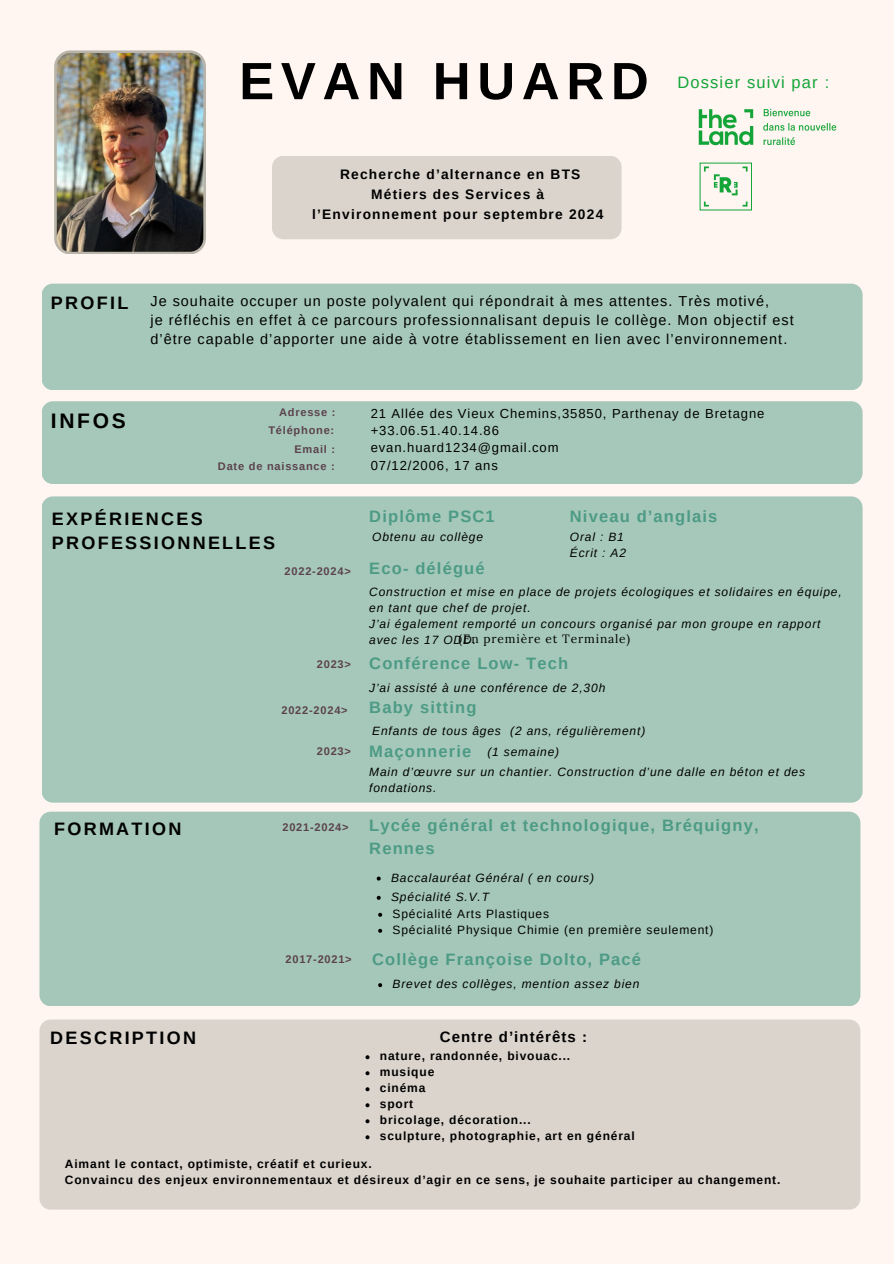
<style>
.page{position:relative;width:894px;height:1264px;background:#fff}
.page>*{position:absolute;margin:0;border:0;box-sizing:border-box;transform-origin:0 0}
.t1{font:700 52.5px "Arimo";letter-spacing:.125em;color:#000}
.t2{font:700 21px "Arimo";letter-spacing:.125em;color:#000}
.t3{font:700 18px/24.8px "Arimo";letter-spacing:.125em;color:#000}
.t4{font:700 16.5px/22.5px "Arimo";letter-spacing:.07em;color:#4d9b85}
.t5{font:16.5px "Arimo";letter-spacing:.07em;color:#13a538}
.t6{font:700 15px "Arimo";letter-spacing:.07em;color:#000}
.t7{font:14.4px "Arimo";letter-spacing:.07em;color:#000}
.t8{font:700 13.8px/20.2px "Arimo";letter-spacing:.09em;color:#000;text-align:center}
.t9{font:13.05px "Arimo";letter-spacing:.07em;color:#000}
.t10{font:italic 12px/16px "Arimo";letter-spacing:.07em;color:#000}
.t11{font:700 12px "Arimo";letter-spacing:.07em;color:#000}
.t12{font:12px "Arimo";letter-spacing:.07em;color:#000}
.t13{font:12px "Lora";letter-spacing:.07em;color:#000}
.t14{font:700 11.1px "Arimo";letter-spacing:.07em;color:#5b424c}
</style>
<div class="page">
<div style="left:0;top:0;width:893px;height:1263px;background:#fff5f1"></div>
<img style="left:54px;top:50px;width:152px;height:204px">
<div style="left:272px;top:156px;width:349px;height:83px;background:#dbd4cd;border-radius:11px"></div>
<div style="left:39px;top:1019px;width:821px;height:190px;background:#dbd4cd"></div>
<div style="left:39px;top:811px;width:821px;height:195px;background:#a4c7b9"></div>
<div style="left:42px;top:401px;width:820px;height:83px;background:#a6c8bb;border-radius:11px"></div>
<div style="left:42px;top:283px;width:820px;height:107px;background:#a6c8bb;border-radius:11px"></div>
<img style="left:698px;top:108px;width:139px;height:38px">
<svg style="left:742px;top:201px;width:5px;height:5px"></svg>
<svg style="left:703px;top:166px;width:44px;height:29px"></svg>
<svg style="left:703px;top:201px;width:5px;height:5px"></svg>
<div style="left:42px;top:496px;width:820px;height:306px;background:#a6c8bb;border-radius:11px"></div>
<svg style="left:376px;top:895px;width:4px;height:4px"></svg>
<svg style="left:378px;top:912px;width:4px;height:4px"></svg>
<svg style="left:378px;top:928px;width:4px;height:4px"></svg>
<svg style="left:376px;top:876px;width:4px;height:4px"></svg>
<svg style="left:378px;top:983px;width:4px;height:4px"></svg>
<svg style="left:365px;top:1055px;width:4px;height:4px"></svg>
<svg style="left:365px;top:1071px;width:4px;height:4px"></svg>
<svg style="left:365px;top:1087px;width:4px;height:4px"></svg>
<svg style="left:365px;top:1103px;width:4px;height:4px"></svg>
<svg style="left:365px;top:1119px;width:4px;height:4px"></svg>
<svg style="left:365px;top:1135px;width:4px;height:4px"></svg>
<p class="t1" style="left:239px;top:52px;width:411px">EVAN HUARD</p>
<p class="t8" style="left:312px;top:164px;width:292px">Recherche d’alternance en BTS<br>Métiers des Services à l’Environnement pour septembre 2024</p>
<p class="t5" style="left:677px;top:73px;width:153px">Dossier suivi par :</p>
<h3 class="t3" style="left:51px;top:290px;width:79px">PROFIL</h3>
<p class="t7" style="left:150px;top:293px;width:620px">Je souhaite occuper un poste polyvalent qui répondrait à mes attentes. Très motivé,</p>
<h4 class="t7" style="left:150px;top:312px;width:644px">je réfléchis en effet à ce parcours professionnalisant depuis le collège. Mon objectif est</h4>
<p class="t7" style="left:150px;top:331px;width:638px">d’être capable d’apporter une aide à votre établissement en lien avec l’environnement.</p>
<p class="t2" style="left:51px;top:409px;width:76px">INFOS</p>
<p class="t14" style="left:279px;top:406px;width:58px">Adresse :</p>
<h4 class="t14" style="left:268px;top:424px;width:67px">Téléphone:</h4>
<p class="t14" style="left:294px;top:443px;width:42px">Email :</p>
<p class="t14" style="left:218px;top:460px;width:118px">Date de naissance :</p>
<p class="t9" style="left:370px;top:406px;width:395px">21 Allée des Vieux Chemins,35850, Parthenay de Bretagne</p>
<h4 class="t9" style="left:370px;top:423px;width:130px">+33.06.51.40.14.86</h4>
<h4 class="t9" style="left:370px;top:440px;width:189px">evan.huard1234@gmail.com</h4>
<p class="t9" style="left:370px;top:458px;width:129px">07/12/2006, 17 ans</p>
<p class="t3" style="left:52px;top:506px;width:225px">EXPÉRIENCES<br>PROFESSIONNELLES</p>
<p class="t4" style="left:369px;top:505px;width:127px">Diplôme PSC1</p>
<h4 class="t10" style="left:372px;top:529px;width:112px">Obtenu au collège</h4>
<p class="t4" style="left:569px;top:505px;width:149px">Niveau d’anglais</p>
<h3 class="t10" style="left:569px;top:529px;width:56px">Oral : B1</h3>
<h6 class="t10" style="left:569px;top:545px;width:58px">Écrit : A2</h6>
<p class="t14" style="left:284px;top:565px;width:68px">2022-2024&gt;</p>
<h4 class="t4" style="left:369px;top:557px;width:117px">Eco- délégué</h4>
<h4 class="t10" style="left:369px;top:584px;width:474px">Construction et mise en place de projets écologiques et solidaires en équipe, en tant que chef de projet.</h4>
<p class="t10" style="left:369px;top:616px;width:452px">J’ai également remporté un concours organisé par mon groupe en rapport avec les 17 ODD.</p>
<p class="t13" style="left:458px;top:631px;width:173px">(En première et Terminale)</p>
<p class="t14" style="left:317px;top:658px;width:36px">2023&gt;</p>
<p class="t4" style="left:369px;top:652px;width:200px">Conférence Low- Tech</p>
<p class="t10" style="left:369px;top:679px;width:237px">J’ai assisté à une conférence de 2,30h</p>
<p class="t14" style="left:281px;top:704px;width:68px">2022-2024&gt;</p>
<p class="t14" style="left:317px;top:745px;width:36px">2023&gt;</p>
<p class="t4" style="left:369px;top:696px;width:109px">Baby sitting</p>
<p class="t10" style="left:372px;top:723px;width:274px">Enfants de tous âges (2 ans, régulièrement)</p>
<p class="t4" style="left:369px;top:739px;width:104px">Maçonnerie</p>
<p class="t10" style="left:369px;top:763px;width:437px">Main d’œuvre sur un chantier. Construction d’une dalle en béton et des fondations.</p>
<p class="t10" style="left:487px;top:743px;width:73px">(1 semaine)</p>
<p class="t3" style="left:54px;top:816px;width:129px">FORMATION</p>
<p class="t4" style="left:369px;top:814px;width:391px">Lycée général et technologique, Bréquigny,<br>Rennes</p>
<p class="t10" style="left:391px;top:888px;width:99px">Spécialité S.V.T</p>
<h3 class="t12" style="left:392px;top:906px;width:158px">Spécialité Arts Plastiques</h3>
<p class="t12" style="left:392px;top:922px;width:322px">Spécialité Physique Chimie (en première seulement)</p>
<h3 class="t14" style="left:282px;top:821px;width:68px">2021-2024&gt;</h3>
<h2 class="t10" style="left:391px;top:869px;width:204px">Baccalauréat Général ( en cours)</h2>
<h5 class="t3" style="left:50px;top:1025px;width:147px">DESCRIPTION</h5>
<p class="t14" style="left:285px;top:952px;width:68px">2017-2021&gt;</p>
<h4 class="t4" style="left:372px;top:948px;width:270px">Collège Françoise Dolto, Pacé</h4>
<p class="t10" style="left:392px;top:975px;width:248px">Brevet des collèges, mention assez bien</p>
<p class="t6" style="left:439px;top:1028px;width:149px">Centre d’intérêts :</p>
<p class="t11" style="left:380px;top:1049px;width:192px">nature, randonnée, bivouac...</p>
<p class="t11" style="left:380px;top:1065px;width:56px">musique</p>
<p class="t11" style="left:380px;top:1081px;width:47px">cinéma</p>
<p class="t11" style="left:380px;top:1097px;width:35px">sport</p>
<p class="t11" style="left:380px;top:1113px;width:152px">bricolage, décoration...</p>
<p class="t11" style="left:380px;top:1129px;width:256px">sculpture, photographie, art en général</p>
<p class="t11" style="left:65px;top:1157px;width:308px">Aimant le contact, optimiste, créatif et curieux.</p>
<h6 class="t11" style="left:65px;top:1173px;width:716px">Convaincu des enjeux environnementaux et désireux d’agir en ce sens, je souhaite participer au changement.</h6>
</div>
